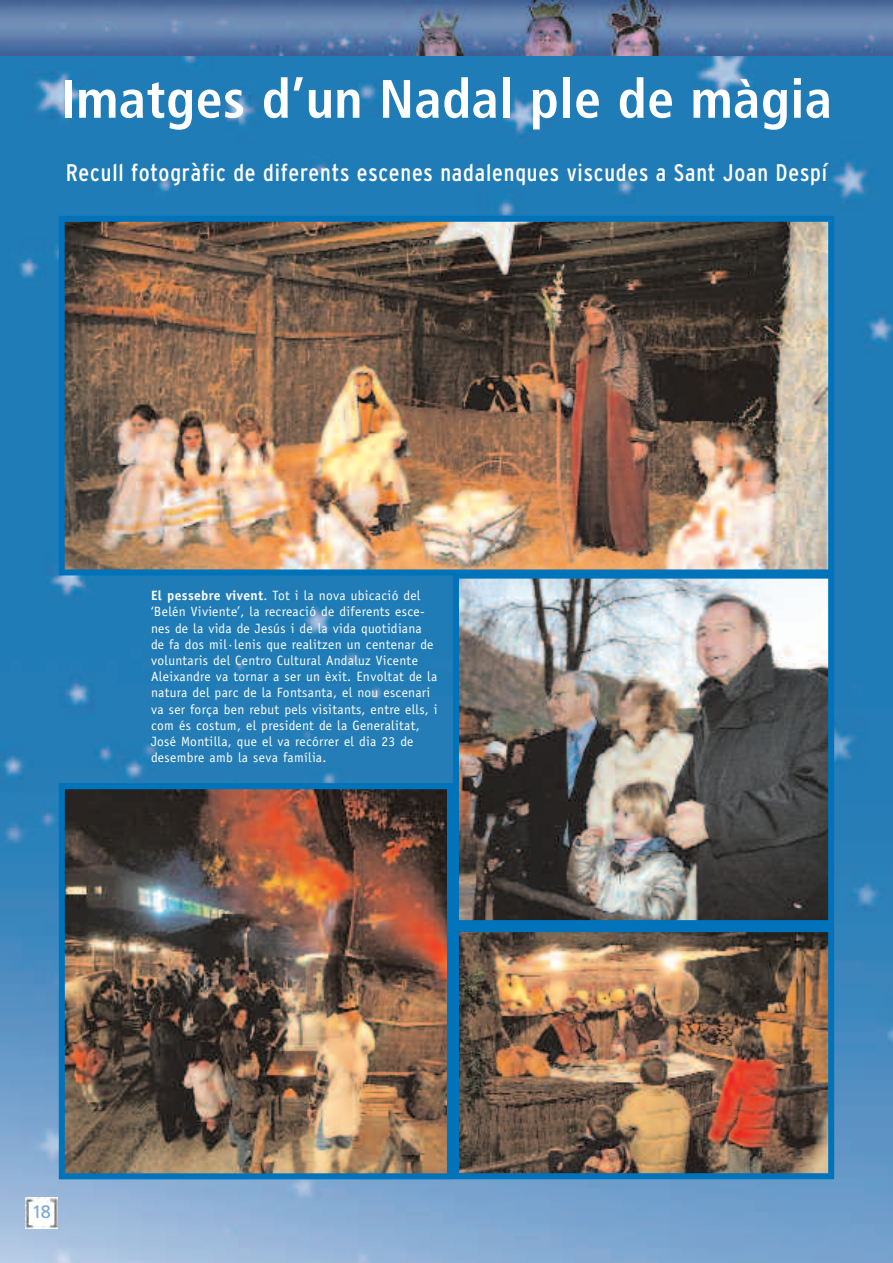
<style>
.page{position:relative;width:893px;height:1263px;background:#fff}
.page>*{position:absolute;margin:0;border:0;box-sizing:border-box;transform-origin:0 0}
.t1{font:700 condensed 54px "Frutiger";letter-spacing:.01em;color:#fff}
.t2{font:condensed 24px "Interstate";letter-spacing:.035em;color:#fff}
.t3{font:18px "Frutiger";color:#7ca7d8}
.t4{font:13.5px/16.2px "Officina Sans";letter-spacing:.025em;color:#fff}
.s1{font-weight:700}
</style>
<div class="page">
<img style="left:0;top:56px;width:893px;height:1207px">
<img style="left:0;top:0;width:893px;height:56px">
<img style="left:66px;top:223px;width:761px;height:345px">
<div style="left:59px;top:216px;width:775px;height:359px;border:6px solid #0073ba"></div>
<img style="left:460px;top:580px;width:367px;height:339px">
<div style="left:453px;top:573px;width:381px;height:353px;border:6px solid #0073ba"></div>
<img style="left:66px;top:790px;width:380px;height:382px">
<div style="left:59px;top:783px;width:394px;height:396px;border:6px solid #0073ba"></div>
<img style="left:460px;top:933px;width:367px;height:239px">
<div style="left:453px;top:926px;width:381px;height:253px;border:6px solid #0073ba"></div>
<img style="left:26px;top:1197px;width:32px;height:31px">
<div style="left:29px;top:1203px;width:25px;height:21px;background:#fff"></div>
<h1 class="t1" style="left:61px;top:77px;width:773px">Imatges d’un Nadal ple de màgia</h1>
<h2 class="t2" style="left:66px;top:158px;width:763px">Recull fotogràfic de diferents escenes nadalenques viscudes a Sant Joan Despí</h2>
<p class="t4" style="left:151px;top:589px;width:288px"><span class="s1">El pessebre vivent</span>. Tot i la nova ubicació del ‘Belén Viviente’, la recreació de diferents esce&shy;nes de la vida de Jesús i de la vida quotidiana de fa dos mil·lenis que realitzen un centenar de voluntaris del Centro Cultural Andaluz Vicente Aleixandre va tornar a ser un èxit. Envoltat de la natura del parc de la Fontsanta, el nou escenari va ser força ben rebut pels visitants, entre ells, i com és costum, el president de la Generalitat, José Montilla, que el va recórrer el dia 23 de desembre amb la seva família.</p>
<h3 class="t3" style="left:32px;top:1205px;width:21px">18</h3>
</div>
